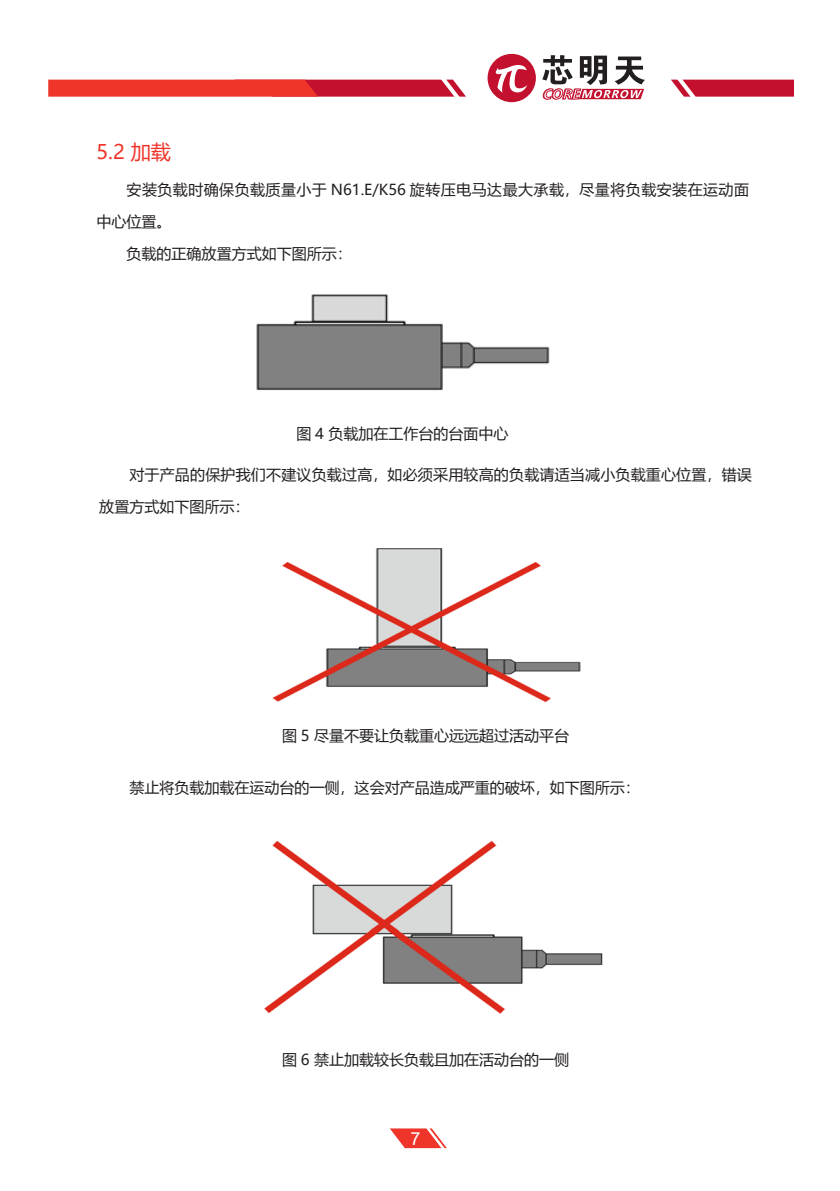
<style>
.page{position:relative;width:840px;height:1191px;background:#fff}
.page>*{position:absolute;margin:0;border:0;box-sizing:border-box;transform-origin:0 0}
.二级标题{font:20px "Microsoft Ya Hei";color:#ef342a}
.t1{font:18px "Arial";color:#fff}
.正文-1{font:15px/32px "Microsoft Ya Hei";color:#231f20}
.正文-1-2{font:15px/32px "Microsoft Ya Hei";letter-spacing:.03em;color:#231f20}
</style>
<div class="page">
<div style="left:487px;top:54px;width:48px;height:48px;background:#c3102e;border-radius:50%"></div>
<svg style="left:495px;top:65px;width:32px;height:28px"></svg>
<svg style="left:542px;top:55px;width:102px;height:45px"></svg>
<svg style="left:671px;top:79px;width:122px;height:18px;background:#cb324b"></svg>
<svg style="left:390px;top:1128px;width:56px;height:20px"></svg>
<svg style="left:48px;top:79px;width:418px;height:18px;background:#e1373b"></svg>
<img style="left:256px;top:294px;width:294px;height:97px">
<img style="left:272px;top:548px;width:309px;height:155px">
<img style="left:264px;top:840px;width:339px;height:174px">
<p class="二级标题" style="left:96px;top:138px;width:76px">5.2 加载</p>
<p class="正文-1-2" style="left:96px;top:173px;width:653px;text-indent:30px">安装负载时确保负载质量小于 N61.E/K56 旋转压电马达最大承载，尽量将负载安装在运动面中心位置。</p>
<p class="正文-1" style="left:126px;top:237px;width:226px">负载的正确放置方式如下图所示：</p>
<p class="正文-1" style="left:296px;top:417px;width:213px">图 4 负载加在工作台的台面中心</p>
<p class="正文-1" style="left:99px;top:458px;width:653px;text-indent:30px">对于产品的保护我们不建议负载过高，如必须采用较高的负载请适当减小负载重心位置，错误放置方式如下图所示：</p>
<p class="正文-1" style="left:282px;top:719px;width:288px">图 5 尽量不要让负载重心远远超过活动平台</p>
<p class="正文-1" style="left:129px;top:771px;width:511px">禁止将负载加载在运动台的一侧，这会对产品造成严重的破坏，如下图所示：</p>
<p class="正文-1" style="left:282px;top:1043px;width:288px">图 6 禁止加载较长负载且加在活动台的一侧</p>
<p class="t1" style="left:410px;top:1126px;width:12px">7</p>
</div>
